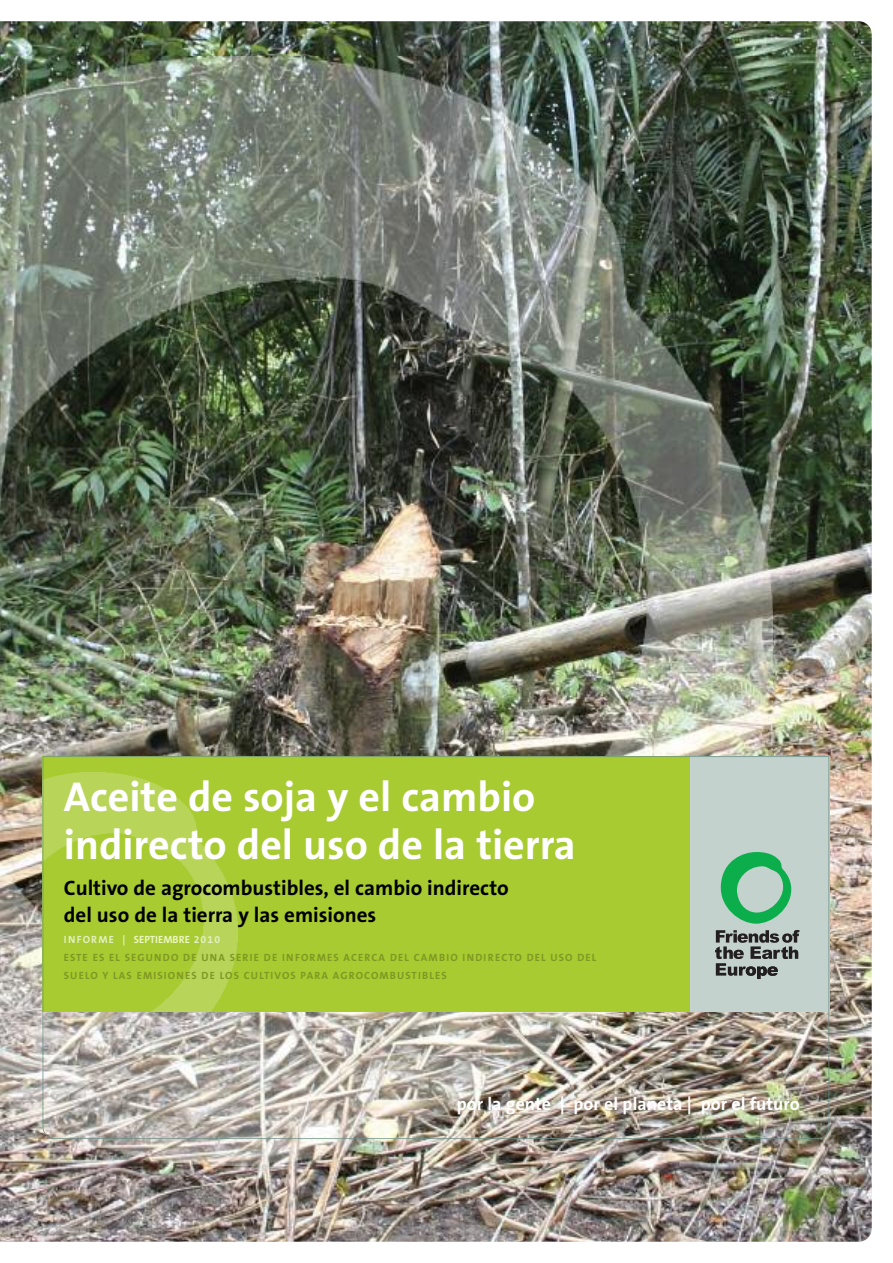
<style>
.page{position:relative;width:893px;height:1263px;background:#fff}
.page>*{position:absolute;margin:0;border:0;box-sizing:border-box;transform-origin:0 0}
.t1{font:700 42px/48px "The Sans B7";color:#fff}
.t2{font:700 21px/27px "The Sans B7";color:#000}
.t3{font:700 18px "The Sans B7";color:#fff}
.t4{font:700 10.5px/18px "The Sans B7";letter-spacing:.11em;color:#7d9823}
.s1{color:#e4efc1}
.s2{color:#edf6c2}
</style>
<div class="page">
<img style="left:0;top:21px;width:872px;height:1221px">
<img style="left:0;top:57px;width:773px;height:1108px">
<svg style="left:43px;top:756px;width:786px;height:383px;background:#aec167"></svg>
<svg style="left:719px;top:852px;width:72px;height:72px;background:#73c294"></svg>
<svg style="left:715px;top:930px;width:85px;height:49px;background:#88908e"></svg>
<h1 class="t1" style="left:64px;top:774px;width:514px">Aceite de soja y el cambio indirecto del uso de la tierra</h1>
<h2 class="t2" style="left:64px;top:875px;width:446px">Cultivo de agrocombustibles, el cambio indirecto del uso de la tierra y las emisiones</h2>
<p class="t4" style="left:64px;top:930px;width:534px"><span class="s1">INFORME |</span> <span class="s2">SEPTIEMBRE</span> <span class="s1">2010<br></span>ESTE ES EL SEGUNDO DE UNA SERIE DE INFORMES ACERCA DEL CAMBIO INDIRECTO DEL USO DEL<br>SUELO Y LAS EMISIONES DE LOS CULTIVOS PARA AGROCOMBUSTIBLES</p>
<h3 class="t3" style="left:457px;top:1094px;width:344px">por la gente | por el planeta | por el futuro</h3>
</div>
